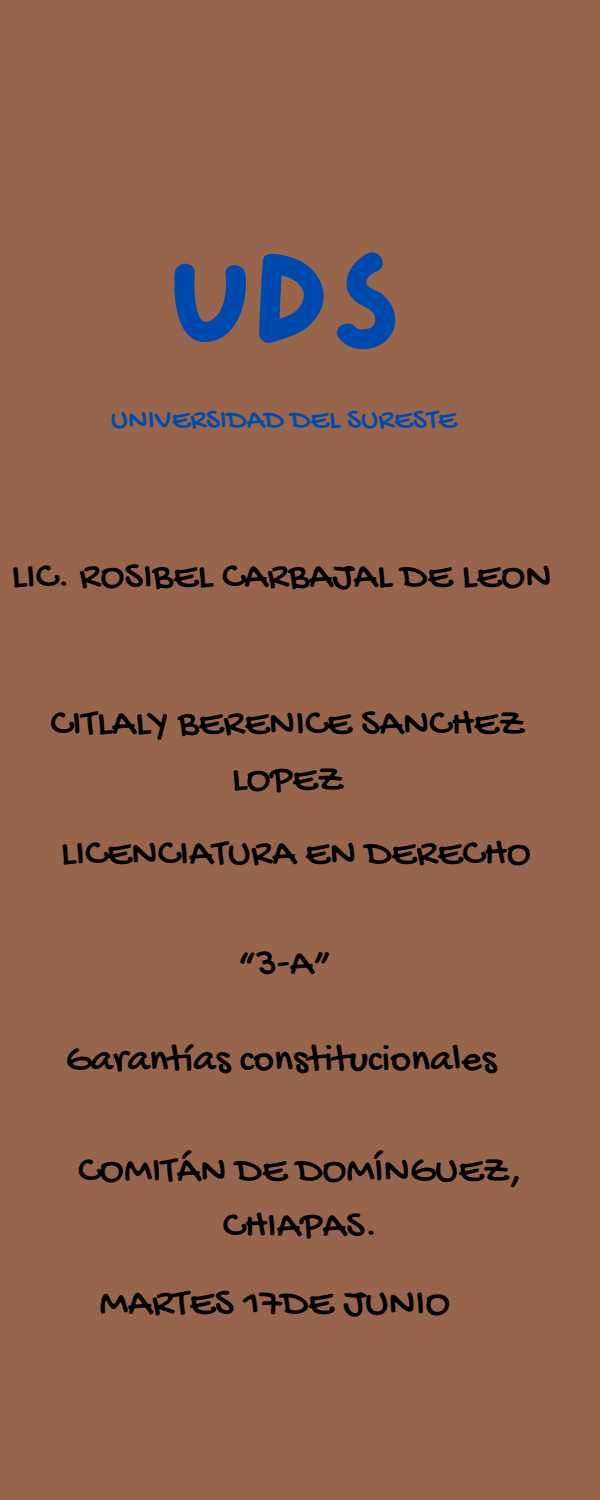
<style>
.page{position:relative;width:600px;height:1500px;background:#96654b}
.page>*{position:absolute;margin:0;border:0;box-sizing:border-box;transform-origin:0 0}
.t1{font:133px "Lazydog";color:#004aad}
.t2{font:41px "Gochi Hand";color:#000}
.t3{font:40px/55.5px "Gochi Hand";color:#000;text-align:center}
.t4{font:30px "Gochi Hand";color:#004aad}
</style>
<div class="page">
<h1 class="t1" style="left:168px;top:237px;width:236px">UDS</h1>
<p class="t4" style="left:111px;top:404px;width:347px">UNIVERSIDAD DEL SURESTE</p>
<h2 class="t3" style="left:11px;top:551px;width:541px">LIC. ROSIBEL CARBAJAL DE LEON</h2>
<h2 class="t3" style="left:50px;top:698px;width:476px">CITLALY BERENICE SANCHEZ<br>LOPEZ</h2>
<h2 class="t3" style="left:61px;top:828px;width:472px">LICENCIATURA EN DERECHO</h2>
<h2 class="t3" style="left:237px;top:938px;width:96px">“3-A”</h2>
<h3 class="t3" style="left:66px;top:1034px;width:432px">Garantías constitucionales</h3>
<h2 class="t3" style="left:78px;top:1145px;width:445px">COMITÁN DE DOMÍNGUEZ,<br>CHIAPAS.</h2>
<h2 class="t2" style="left:99px;top:1282px;width:352px">MARTES 17DE JUNIO</h2>
</div>
